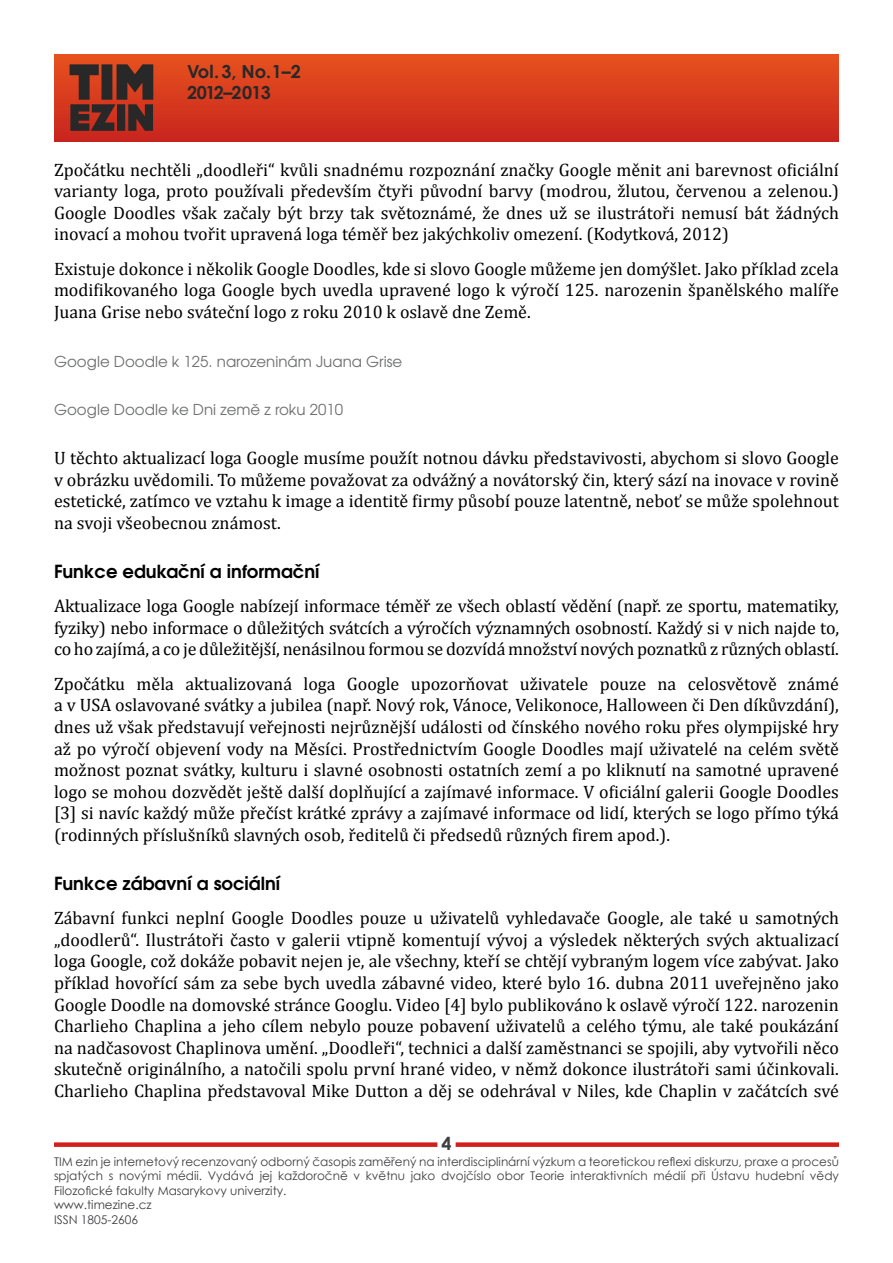
<style>
.page{position:relative;width:893px;height:1263px;background:#fff}
.page>*{position:absolute;margin:0;border:0;box-sizing:border-box;transform-origin:0 0}
.t1{font:18px/21.6px "Cambria";color:#000;text-align:justify}
.t2{font:700 18px "Te X Gyre Adventor";color:#000}
.t3{font:700 18px/21.6px "Century Gothic";letter-spacing:-.025em;color:#282829}
.t4{font:700 18px "Century Gothic";color:#3e3d40}
.t5{font:15px "Te X Gyre Adventor";color:#707172}
.t6{font:12px/14.4px "Century Gothic";color:#3e3d40}
</style>
<div class="page">
<div style="left:54px;top:1142px;width:383px;height:5px;background:#d31f1c"></div>
<div style="left:456px;top:1142px;width:383px;height:5px;background:#d31f1c"></div>
<div style="left:54px;top:54px;width:785px;height:87px;background:linear-gradient(to bottom,#e8521e,#c8251e)"></div>
<svg style="left:70px;top:64px;width:83px;height:67px;background:#632e25"></svg>
<p class="t3" style="left:187px;top:60px;width:115px">Vol. 3, No.1–2<br>2012–2013</p>
<p class="t1" style="left:54px;top:159px;width:786px">Zpočátku nechtěli „doodleři“ kvůli snadnému rozpoznání značky Google měnit ani barevnost oficiální varianty loga, proto používali především čtyři původní barvy (modrou, žlutou, červenou a zelenou.)<br>Google Doodles však začaly být brzy tak světoznámé, že dnes už se ilustrátoři nemusí bát žádných inovací a mohou tvořit upravená loga téměř bez jakýchkoliv omezení. (Kodytková, 2012)</p>
<p class="t1" style="left:54px;top:258px;width:786px">Existuje dokonce i několik Google Doodles, kde si slovo Google můžeme jen domýšlet. Jako příklad zcela modifikovaného loga Google bych uvedla upravené logo k výročí 125. narozenin španělského malíře Juana Grise nebo sváteční logo z roku 2010 k oslavě dne Země.</p>
<p class="t5" style="left:54px;top:349px;width:350px">Google Doodle k 125. narozeninám Juana Grise</p>
<p class="t5" style="left:54px;top:398px;width:290px">Google Doodle ke Dni země z roku 2010</p>
<p class="t1" style="left:54px;top:447px;width:786px">U těchto aktualizací loga Google musíme použít notnou dávku představivosti, abychom si slovo Google v obrázku uvědomili. To můžeme považovat za odvážný a novátorský čin, který sází na inovace v rovině estetické, zatímco ve vztahu k image a identitě firmy působí pouze latentně, neboť se může spolehnout na svoji všeobecnou známost.</p>
<p class="t2" style="left:54px;top:556px;width:267px">Funkce edukační a informační</p>
<p class="t1" style="left:54px;top:595px;width:787px">Aktualizace loga Google nabízejí informace téměř ze všech oblastí vědění (např. ze sportu, matematiky, fyziky) nebo informace o důležitých svátcích a výročích významných osobností. Každý si v nich najde to, co ho zajímá, a co je důležitější, nenásilnou formou se dozvídá množství nových poznatků z různých oblastí.</p>
<p class="t1" style="left:54px;top:673px;width:786px">Zpočátku měla aktualizovaná loga Google upozorňovat uživatele pouze na celosvětově známé a v USA oslavované svátky a jubilea (např. Nový rok, Vánoce, Velikonoce, Halloween či Den díkůvzdání), dnes už však představují veřejnosti nejrůznější události od čínského nového roku přes olympijské hry až po výročí objevení vody na Měsíci. Prostřednictvím Google Doodles mají uživatelé na celém světě možnost poznat svátky, kulturu i slavné osobnosti ostatních zemí a po kliknutí na samotné upravené logo se mohou dozvědět ještě další doplňující a zajímavé informace. V oficiální galerii Google Doodles [3] si navíc každý může přečíst krátké zprávy a zajímavé informace od lidí, kterých se logo přímo týká (rodinných příslušníků slavných osob, ředitelů či předsedů různých firem apod.).</p>
<p class="t2" style="left:54px;top:867px;width:228px">Funkce zábavní a sociální</p>
<p class="t1" style="left:54px;top:907px;width:786px">Zábavní funkci neplní Google Doodles pouze u uživatelů vyhledavače Google, ale také u samotných „doodlerů“. Ilustrátoři často v galerii vtipně komentují vývoj a výsledek některých svých aktualizací loga Google, což dokáže pobavit nejen je, ale všechny, kteří se chtějí vybraným logem více zabývat. Jako příklad hovořící sám za sebe bych uvedla zábavné video, které bylo 16. dubna 2011 uveřejněno jako Google Doodle na domovské stránce Googlu. Video [4] bylo publikováno k oslavě výročí 122. narozenin Charlieho Chaplina a jeho cílem nebylo pouze pobavení uživatelů a celého týmu, ale také poukázání na nadčasovost Chaplinova umění. „Doodleři“, technici a další zaměstnanci se spojili, aby vytvořili něco skutečně originálního, a natočili spolu první hrané video, v němž dokonce ilustrátoři sami účinkovali.<br>Charlieho Chaplina představoval Mike Dutton a děj se odehrával v Niles, kde Chaplin v začátcích své</p>
<p class="t4" style="left:441px;top:1130px;width:12px">4</p>
<p class="t6" style="left:54px;top:1154px;width:786px">TIM ezin je internetový recenzovaný odborný časopis zaměřený na interdisciplinární výzkum a teoretickou reflexi diskurzu, praxe a procesů spjatých s novými médii. Vydává jej každoročně v květnu jako dvojčíslo obor Teorie interaktivních médií při Ústavu hudební vědy Filozofické fakulty Masarykovy univerzity.<br>www.timezine.cz<br>ISSN 1805-2606</p>
</div>
